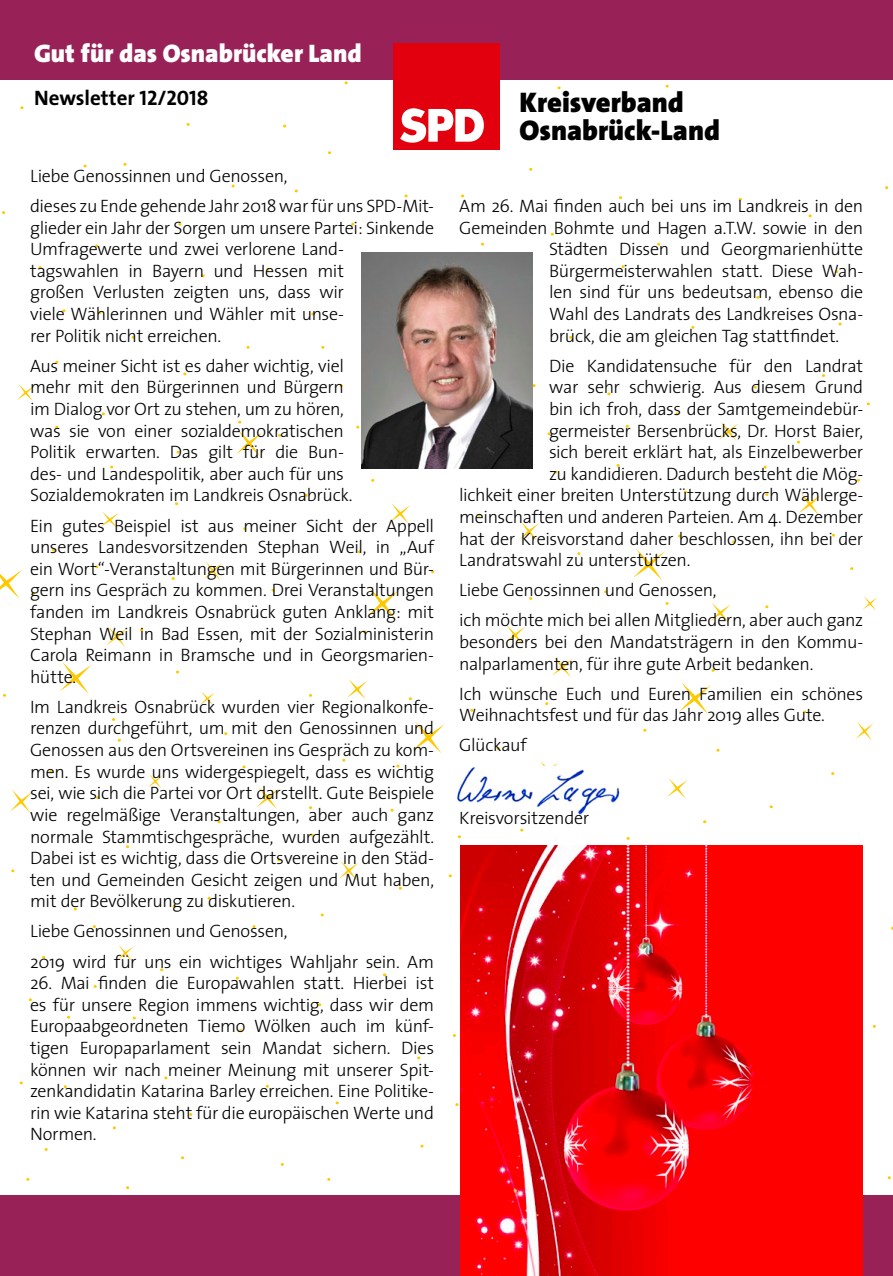
<style>
.page{position:relative;width:893px;height:1276px;background:#fff}
.page>*{position:absolute;margin:0;border:0;box-sizing:border-box;transform-origin:0 0}
.t1{font:900 28.5px/28.5px "The Sans";color:#000}
.t2{font:900 25.5px "The Sans";color:#fff}
.t3{font:700 21px "The Sans";color:#000}
.t4{font:300 18px/21.6px "The Sans";letter-spacing:-.02em;color:#000}
.s1{font-family:"The Mix Bold Caps";font-weight:400}
</style>
<div class="page">
<svg style="left:765px;top:493px;width:4px;height:3px"></svg>
<svg style="left:838px;top:322px;width:4px;height:4px"></svg>
<svg style="left:691px;top:326px;width:4px;height:3px"></svg>
<svg style="left:621px;top:265px;width:4px;height:3px"></svg>
<svg style="left:616px;top:464px;width:4px;height:3px"></svg>
<svg style="left:321px;top:346px;width:4px;height:3px"></svg>
<svg style="left:98px;top:311px;width:4px;height:3px"></svg>
<svg style="left:529px;top:597px;width:4px;height:3px"></svg>
<svg style="left:665px;top:602px;width:4px;height:3px"></svg>
<svg style="left:283px;top:124px;width:3px;height:4px"></svg>
<svg style="left:186px;top:123px;width:4px;height:3px"></svg>
<svg style="left:123px;top:163px;width:4px;height:3px"></svg>
<svg style="left:271px;top:588px;width:4px;height:4px"></svg>
<svg style="left:38px;top:266px;width:4px;height:3px"></svg>
<svg style="left:55px;top:425px;width:4px;height:4px"></svg>
<svg style="left:763px;top:465px;width:4px;height:4px"></svg>
<svg style="left:797px;top:440px;width:3px;height:4px"></svg>
<svg style="left:311px;top:312px;width:4px;height:4px"></svg>
<svg style="left:246px;top:346px;width:4px;height:3px"></svg>
<svg style="left:339px;top:384px;width:4px;height:3px"></svg>
<svg style="left:238px;top:420px;width:4px;height:4px"></svg>
<svg style="left:171px;top:577px;width:4px;height:3px"></svg>
<svg style="left:577px;top:552px;width:4px;height:3px"></svg>
<svg style="left:176px;top:450px;width:4px;height:4px"></svg>
<svg style="left:461px;top:194px;width:3px;height:4px"></svg>
<svg style="left:83px;top:164px;width:4px;height:4px"></svg>
<svg style="left:294px;top:189px;width:4px;height:4px"></svg>
<svg style="left:266px;top:267px;width:4px;height:4px"></svg>
<svg style="left:532px;top:384px;width:4px;height:3px"></svg>
<svg style="left:356px;top:425px;width:4px;height:4px"></svg>
<svg style="left:231px;top:184px;width:4px;height:4px"></svg>
<svg style="left:404px;top:194px;width:4px;height:4px"></svg>
<svg style="left:140px;top:628px;width:3px;height:4px"></svg>
<svg style="left:519px;top:522px;width:20px;height:19px"></svg>
<svg style="left:710px;top:603px;width:21px;height:20px"></svg>
<svg style="left:236px;top:430px;width:26px;height:26px"></svg>
<svg style="left:204px;top:562px;width:18px;height:18px"></svg>
<svg style="left:0;top:570px;width:22px;height:29px"></svg>
<svg style="left:719px;top:422px;width:19px;height:19px"></svg>
<svg style="left:17px;top:384px;width:18px;height:17px"></svg>
<svg style="left:367px;top:588px;width:32px;height:32px"></svg>
<svg style="left:799px;top:493px;width:22px;height:22px"></svg>
<svg style="left:101px;top:511px;width:18px;height:17px"></svg>
<svg style="left:633px;top:549px;width:32px;height:31px"></svg>
<svg style="left:505px;top:625px;width:20px;height:20px"></svg>
<svg style="left:390px;top:504px;width:20px;height:20px"></svg>
<svg style="left:863px;top:596px;width:14px;height:15px"></svg>
<svg style="left:107px;top:626px;width:20px;height:21px"></svg>
<svg style="left:207px;top:896px;width:4px;height:4px"></svg>
<svg style="left:172px;top:905px;width:4px;height:3px"></svg>
<svg style="left:93px;top:985px;width:4px;height:3px"></svg>
<svg style="left:626px;top:837px;width:4px;height:3px"></svg>
<svg style="left:643px;top:728px;width:4px;height:4px"></svg>
<svg style="left:44px;top:1148px;width:4px;height:3px"></svg>
<svg style="left:716px;top:748px;width:4px;height:4px"></svg>
<svg style="left:189px;top:1113px;width:4px;height:3px"></svg>
<svg style="left:470px;top:709px;width:4px;height:3px"></svg>
<svg style="left:455px;top:1103px;width:4px;height:3px"></svg>
<svg style="left:327px;top:1178px;width:4px;height:3px"></svg>
<svg style="left:26px;top:1178px;width:4px;height:3px"></svg>
<svg style="left:342px;top:758px;width:4px;height:4px"></svg>
<svg style="left:252px;top:925px;width:4px;height:3px"></svg>
<svg style="left:711px;top:669px;width:4px;height:3px"></svg>
<svg style="left:148px;top:774px;width:15px;height:14px"></svg>
<svg style="left:540px;top:761px;width:18px;height:5px"></svg>
<svg style="left:347px;top:679px;width:20px;height:20px"></svg>
<svg style="left:856px;top:722px;width:17px;height:18px"></svg>
<svg style="left:339px;top:861px;width:20px;height:19px"></svg>
<svg style="left:10px;top:790px;width:22px;height:23px"></svg>
<svg style="left:117px;top:945px;width:17px;height:16px"></svg>
<svg style="left:679px;top:682px;width:32px;height:32px"></svg>
<svg style="left:257px;top:787px;width:22px;height:22px"></svg>
<svg style="left:60px;top:662px;width:32px;height:32px"></svg>
<svg style="left:412px;top:722px;width:32px;height:31px"></svg>
<svg style="left:552px;top:657px;width:21px;height:20px"></svg>
<svg style="left:667px;top:778px;width:20px;height:21px"></svg>
<svg style="left:200px;top:691px;width:15px;height:15px"></svg>
<div style="left:0;top:0;width:893px;height:79px;background:#982257"></div>
<img style="left:457px;top:767px;width:163px;height:48px">
<div style="left:0;top:1195px;width:893px;height:81px;background:#982257"></div>
<div style="left:394px;top:43px;width:106px;height:107px;background:#e2000e"></div>
<svg style="left:400px;top:108px;width:84px;height:35px"></svg>
<img style="left:361px;top:252px;width:171px;height:216px">
<img style="left:460px;top:845px;width:402px;height:431px">
<h2 class="t2" style="left:34px;top:31px;width:329px">Gut für das Osnabrücker Land</h2>
<p class="t3" style="left:34px;top:80px;width:176px">Newsletter <span class="s1">12/2018</span></p>
<h1 class="t1" style="left:519px;top:87px;width:202px">Kreisverband<br>Osnabrück-Land</h1>
<p class="t4" style="left:30px;top:160px;width:405px;line-height:30.2px">Liebe Genossinnen und Genossen,<br>dieses zu Ende gehende Jahr 2018 war für uns SPD-Mit-</p>
<p class="t4" style="left:30px;top:216px;width:405px">glieder ein Jahr der Sorgen um unsere Partei: Sinkende Umfragewerte und zwei verlorene Land&shy;tagswahlen in Bayern und Hessen mit<br>großen Verlusten zeigten uns, dass wir<br>viele Wählerinnen und Wähler mit unse-<br>rer Politik nicht erreichen.</p>
<p class="t4" style="left:30px;top:354px;width:324px">Aus meiner Sicht ist es daher wichtig, viel mehr mit den Bürgerinnen und Bürgern im Dialog vor Ort zu stehen, um zu hören, was sie von einer sozialdemokratischen Politik erwarten. Das gilt für die Bun&shy;des- und Landespolitik, aber auch für uns Sozialdemokraten im Landkreis Osnabrück.</p>
<p class="t4" style="left:30px;top:514px;width:405px;text-align:justify">Ein gutes Beispiel ist aus meiner Sicht der Appell unseres Landesvorsitzenden Stephan Weil, in „Auf ein Wort“-Veranstaltungen mit Bürgerinnen und Bür&shy;gern ins Gespräch zu kommen. Drei Veranstaltungen fanden im Landkreis Osnabrück guten Anklang: mit Stephan Weil in Bad Essen, mit der Sozialministerin Carola Reimann in Bramsche und in Georgsmarien&shy;hütte.</p>
<p class="t4" style="left:30px;top:695px;width:405px;text-align:justify">Im Landkreis Osnabrück wurden vier Regionalkonfe&shy;renzen durchgeführt, um mit den Genossinnen und Genossen aus den Ortsvereinen ins Gespräch zu kom&shy;men. Es wurde uns widergespiegelt, dass es wichtig sei, wie sich die Partei vor Ort darstellt. Gute Beispiele wie regelmäßige Veranstaltungen, aber auch ganz normale Stammtischgespräche, wurden aufgezählt.<br>Dabei ist es wichtig, dass die Ortsvereine in den Städ&shy;ten und Gemeinden Gesicht zeigen und Mut haben, mit der Bevölkerung zu diskutieren.</p>
<p class="t4" style="left:30px;top:915px;width:405px;line-height:30.2px">Liebe Genossinnen und Genossen,<br>2019 wird für uns ein wichtiges Wahljahr sein. Am</p>
<p class="t4" style="left:30px;top:971px;width:405px;text-align:justify">26. Mai finden die Europawahlen statt. Hierbei ist es für unsere Region immens wichtig, dass wir dem Europaabgeordneten Tiemo Wölken auch im künf&shy;tigen Europaparlament sein Mandat sichern. Dies können wir nach meiner Meinung mit unserer Spit&shy;zenkandidatin Katarina Barley erreichen. Eine Politike&shy;rin wie Katarina steht für die europäischen Werte und Normen.</p>
<p class="t4" style="left:459px;top:194px;width:405px">Am 26. Mai finden auch bei uns im Landkreis in den</p>
<p class="t4" style="left:459px;top:216px;width:405px">Gemeinden Bohmte und Hagen a.T.W. sowie in den</p>
<p class="t4" style="left:549px;top:238px;width:316px">Städten Dissen und Georgmarienhütte</p>
<p class="t4" style="left:549px;top:259px;width:316px">Bürgermeisterwahlen statt. Diese Wah-</p>
<p class="t4" style="left:549px;top:281px;width:316px">len sind für uns bedeutsam, ebenso die</p>
<p class="t4" style="left:549px;top:302px;width:316px">Wahl des Landrats des Landkreises Osna-</p>
<p class="t4" style="left:549px;top:324px;width:292px">brück, die am gleichen Tag stattfindet.</p>
<p class="t4" style="left:549px;top:354px;width:316px">Die Kandidatensuche für den Landrat</p>
<p class="t4" style="left:549px;top:376px;width:316px">war sehr schwierig. Aus diesem Grund</p>
<p class="t4" style="left:549px;top:397px;width:316px">bin ich froh, dass der Samtgemeindebür-</p>
<p class="t4" style="left:549px;top:419px;width:316px">germeister Bersenbrücks, Dr. Horst Baier,</p>
<p class="t4" style="left:549px;top:441px;width:316px">sich bereit erklärt hat, als Einzelbewerber</p>
<p class="t4" style="left:549px;top:462px;width:316px">zu kandidieren. Dadurch besteht die Mög-</p>
<p class="t4" style="left:459px;top:484px;width:405px">lichkeit einer breiten Unterstützung durch Wählerge-</p>
<p class="t4" style="left:459px;top:505px;width:405px">meinschaften und anderen Parteien. Am 4. Dezember</p>
<p class="t4" style="left:459px;top:527px;width:405px">hat der Kreisvorstand daher beschlossen, ihn bei der</p>
<p class="t4" style="left:459px;top:549px;width:233px">Landratswahl zu unterstützen.</p>
<p class="t4" style="left:459px;top:574px;width:405px;line-height:30.2px">Liebe Genossinnen und Genossen,<br>ich möchte mich bei allen Mitgliedern, aber auch ganz</p>
<p class="t4" style="left:459px;top:630px;width:405px">besonders bei den Mandatsträgern in den Kommu&shy;nalparlamenten, für ihre gute Arbeit bedanken.</p>
<p class="t4" style="left:459px;top:682px;width:405px">Ich wünsche Euch und Euren Familien ein schönes<br>Weihnachtsfest und für das Jahr 2019 alles Gute.</p>
<p class="t4" style="left:459px;top:734px;width:69px">Glückauf</p>
<p class="t4" style="left:459px;top:807px;width:131px">Kreisvorsitzender</p>
</div>
